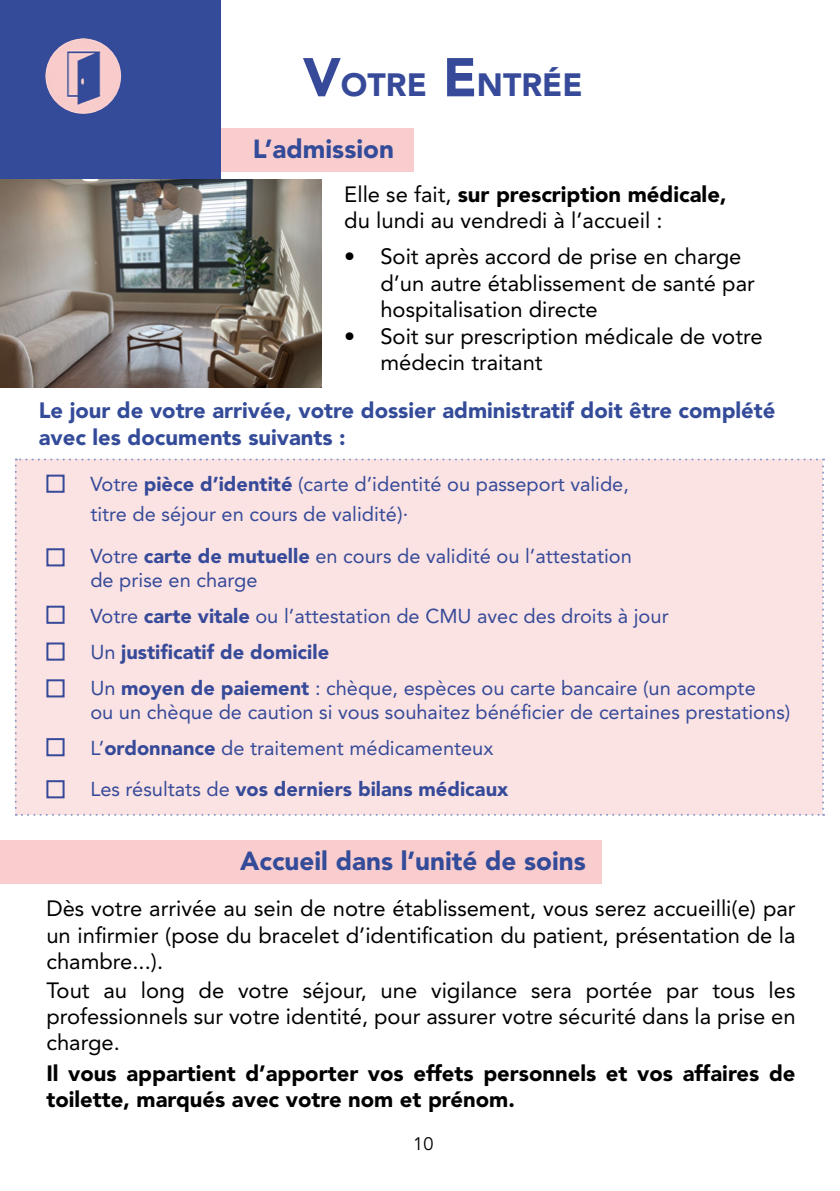
<style>
.page{position:relative;width:840px;height:1191px;background:#fff}
.page>*{position:absolute;margin:0;border:0;box-sizing:border-box;transform-origin:0 0}
.t1{font:900 32px "Avenir LT Std";color:#364a99}
.t2{font:900 26px "Avenir LT Std";color:#334b99}
.t3{font:22px/26.4px "Avenir LT Std";color:#000}
.t4{font:900 22px/26.4px "Avenir LT Std";color:#000}
.t5{font:900 22px/26.4px "Avenir LT Std";color:#334b99}
.t6{font:20px/36px "Avenir LT Std";color:#364a99}
.t7{font:900 20px "Avenir LT Std";color:#364a99}
.t8{font:18px "Avenir LT Std";color:#000}
.s1{font-size:54px}
.s2{font-weight:900}
.s3{font-weight:400}
</style>
<div class="page">
<div style="left:15px;top:458px;width:808px;height:358px;background:#fbe3e3"></div>
<div style="left:0;top:0;width:221px;height:258px;background:#334b99"></div>
<img style="left:45px;top:38px;width:76px;height:76px;border-radius:38px">
<div style="left:46px;top:474px;width:18px;height:19px;border:2px solid #364a99"></div>
<div style="left:0;top:840px;width:600px;height:43px;background:#f9cdcd"></div>
<img style="left:0;top:179px;width:321px;height:209px">
<div style="left:46px;top:548px;width:18px;height:18px;border:2px solid #364a99"></div>
<div style="left:46px;top:605px;width:18px;height:19px;border:2px solid #364a99"></div>
<div style="left:46px;top:642px;width:18px;height:18px;border:2px solid #364a99"></div>
<div style="left:46px;top:679px;width:18px;height:18px;border:2px solid #364a99"></div>
<div style="left:46px;top:738px;width:18px;height:18px;border:2px solid #364a99"></div>
<div style="left:46px;top:780px;width:18px;height:18px;border:2px solid #364a99"></div>
<div style="left:221px;top:129px;width:192px;height:43px;background:#f9cdcd"></div>
<h1 class="t1" style="left:303px;top:66px;width:281px"><span class="s1">V</span>OTRE <span class="s1">E</span>NTRÉE</h1>
<p class="t2" style="left:252px;top:134px;width:143px">L’admission</p>
<p class="t3" style="left:344px;top:181px;width:383px">Elle se fait, <span class="s2">sur prescription médicale, </span>du lundi au vendredi à l’accueil :</p>
<p class="t3" style="left:380px;top:244px;width:376px;text-indent:-36px">• Soit après accord de prise en charge d’un autre établissement de santé par hospitalisation directe</p>
<p class="t3" style="left:380px;top:323px;width:383px;text-indent:-36px">• Soit sur prescription médicale de votre médecin traitant</p>
<p class="t5" style="left:39px;top:397px;width:738px">Le jour de votre arrivée, votre dossier administratif doit être complété avec les documents suivants :</p>
<p class="t6" style="left:90px;top:469px;width:540px;line-height:30px">Votre <span class="s2">pièce d’identité</span> (carte d’identité ou passeport valide, titre de séjour en cours de validité)·</p>
<p class="t6" style="left:90px;top:544px;width:542px;line-height:24px">Votre <span class="s2">carte de mutuelle</span> en cours de validité ou l’attestation de prise en charge</p>
<p class="t6" style="left:90px;top:598px;width:666px">Votre <span class="s2">carte vitale</span> ou l’attestation de CMU avec des droits à jour<br>Un <span class="s2">justificatif de domicile<br></span>Un <span class="s2">moyen de paiement</span> : chèque, espèces ou carte bancaire (un acompte</p>
<p class="t6" style="left:90px;top:694px;width:701px">ou un chèque de caution si vous souhaitez bénéficier de certaines prestations)<br>L’<span class="s2">ordonnance</span> de traitement médicamenteux</p>
<p class="t7" style="left:90px;top:776px;width:419px"><span class="s3">Les résultats de</span> vos derniers bilans médicaux</p>
<p class="t2" style="left:240px;top:845px;width:347px">Accueil dans l’unité de soins</p>
<p class="t3" style="left:46px;top:895px;width:750px;text-align:justify">Dès votre arrivée au sein de notre établissement, vous serez accueilli(e) par un infirmier (pose du bracelet d’identification du patient, présentation de la chambre...).</p>
<p class="t3" style="left:46px;top:977px;width:750px;text-align:justify">Tout au long de votre séjour, une vigilance sera portée par tous les professionnels sur votre identité, pour assurer votre sécurité dans la prise en charge.</p>
<p class="t4" style="left:46px;top:1059px;width:750px">Il vous appartient d’apporter vos effets personnels et vos affaires de toilette, marqués avec votre nom et prénom.</p>
<p class="t8" style="left:413px;top:1133px;width:22px">10</p>
</div>
